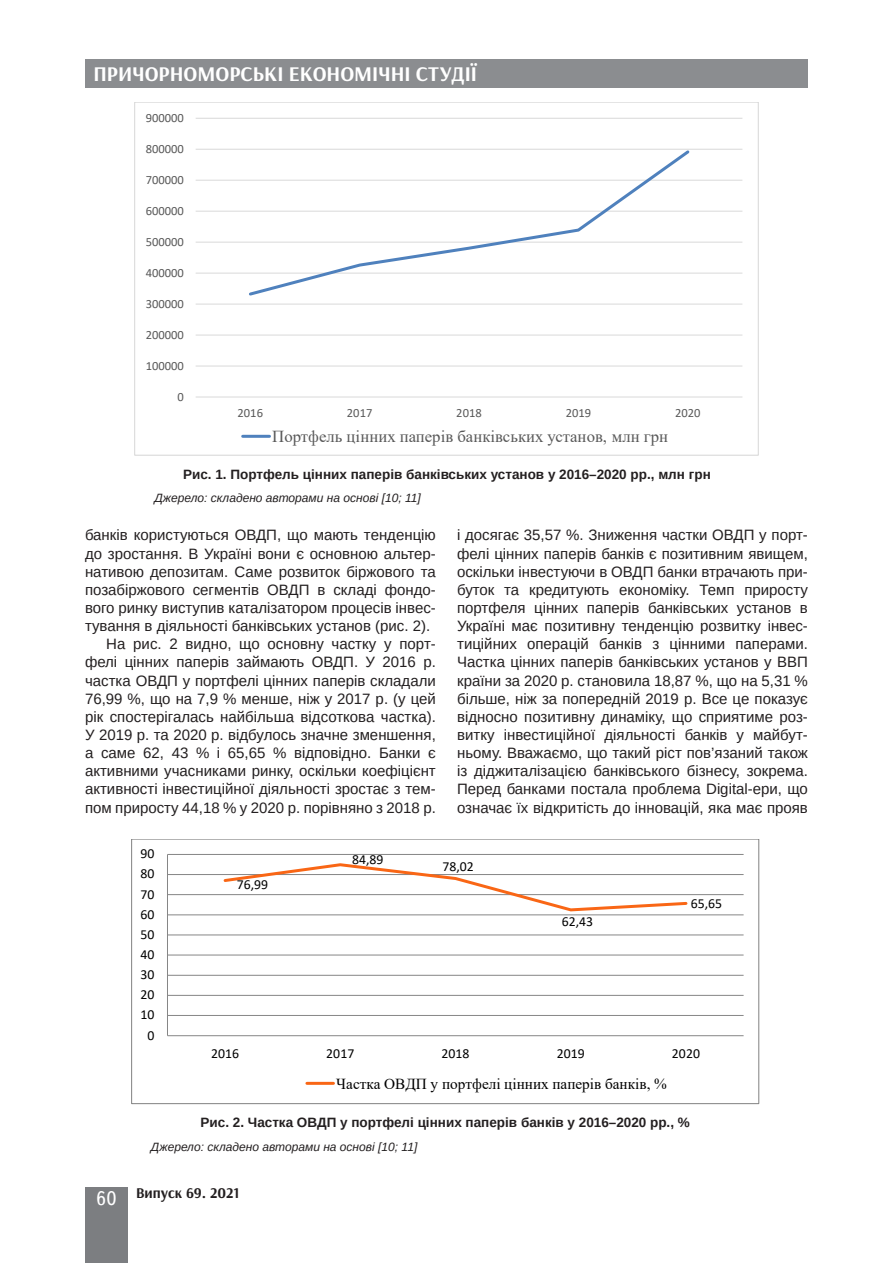
<style>
.page{position:relative;width:893px;height:1263px;background:#fff}
.page>*{position:absolute;margin:0;border:0;box-sizing:border-box;transform-origin:0 0}
.t1{font:700 21px "Arsenal";color:#fff}
.t2{font:16.8px "Times New Roman";color:#595959}
.t3{font:15.3px "Times New Roman";color:#000}
.t4{font:15px/18.1px "Arimo";color:#231f20;text-align:justify}
.t5{font:700 15px "Arsenal";color:#231f20}
.t6{font:13.8px "Calibri";color:#000}
.t7{font:700 13.5px "Arimo";color:#231f20}
.t8{font:12.6px "Calibri";color:#595959}
.t9{font:italic 12px "Arimo";color:#231f20}
.s1{font-family:"Ukrainian Text";font-weight:400;font-size:19.5px;color:#fff}
</style>
<div class="page">
<div style="left:85px;top:59px;width:723px;height:29px;background:#8b8d90"></div>
<div style="left:85px;top:1186px;width:43px;height:76px;background:#7c7e81"></div>
<hr style="left:196px;top:365px;width:546px;height:1px;background:#d9d9d9">
<hr style="left:196px;top:335px;width:546px;height:1px;background:#d9d9d9">
<hr style="left:196px;top:304px;width:546px;height:1px;background:#d9d9d9">
<hr style="left:196px;top:273px;width:546px;height:1px;background:#d9d9d9">
<hr style="left:196px;top:242px;width:546px;height:1px;background:#d9d9d9">
<hr style="left:196px;top:211px;width:546px;height:1px;background:#d9d9d9">
<hr style="left:196px;top:180px;width:546px;height:1px;background:#d9d9d9">
<hr style="left:196px;top:149px;width:546px;height:1px;background:#d9d9d9">
<hr style="left:196px;top:118px;width:546px;height:1px;background:#d9d9d9">
<hr style="left:196px;top:396px;width:546px;height:1px;background:#d9d9d9">
<svg style="left:247px;top:148px;width:445px;height:148px"></svg>
<hr style="left:243px;top:435px;width:26px;height:3px;background:#4f81bd">
<hr style="left:167px;top:1015px;width:577px;height:1px;background:#868686">
<hr style="left:167px;top:995px;width:577px;height:1px;background:#868686">
<hr style="left:167px;top:975px;width:577px;height:1px;background:#868686">
<hr style="left:167px;top:954px;width:577px;height:1px;background:#868686">
<hr style="left:167px;top:934px;width:577px;height:1px;background:#868686">
<hr style="left:167px;top:914px;width:577px;height:1px;background:#868686">
<hr style="left:167px;top:894px;width:577px;height:1px;background:#868686">
<hr style="left:167px;top:874px;width:577px;height:1px;background:#868686">
<hr style="left:167px;top:854px;width:577px;height:1px;background:#868686">
<hr style="left:167px;top:854px;width:1px;height:182px;background:#868686">
<hr style="left:167px;top:1035px;width:577px;height:1px;background:#868686">
<svg style="left:222px;top:863px;width:467px;height:49px"></svg>
<hr style="left:307px;top:1082px;width:26px;height:3px;background:#f96615">
<div style="left:131px;top:839px;width:628px;height:265px;border:1px solid #868686"></div>
<h1 class="t1" style="left:94px;top:61px;width:385px">ПРИЧОРНОМОРСЬКІ ЕКОНОМІЧНІ СТУДІЇ</h1>
<p class="t8" style="left:146px;top:109px;width:40px">900000</p>
<p class="t8" style="left:146px;top:140px;width:40px">800000</p>
<p class="t8" style="left:146px;top:171px;width:40px">700000</p>
<p class="t8" style="left:146px;top:202px;width:40px">600000</p>
<p class="t8" style="left:146px;top:233px;width:40px">500000</p>
<p class="t8" style="left:146px;top:264px;width:40px">400000</p>
<p class="t8" style="left:146px;top:295px;width:40px">300000</p>
<p class="t8" style="left:146px;top:326px;width:40px">200000</p>
<p class="t8" style="left:146px;top:357px;width:40px">100000</p>
<p class="t8" style="left:178px;top:388px;width:8px">0</p>
<p class="t8" style="left:238px;top:404px;width:27px">2016</p>
<p class="t8" style="left:347px;top:404px;width:27px">2017</p>
<p class="t8" style="left:456px;top:404px;width:27px">2018</p>
<p class="t8" style="left:566px;top:404px;width:27px">2019</p>
<p class="t8" style="left:675px;top:404px;width:27px">2020</p>
<p class="t2" style="left:272px;top:425px;width:397px">Портфель цінних паперів банківських установ, млн грн</p>
<p class="t7" style="left:183px;top:465px;width:529px">Рис. 1. Портфель цінних паперів банківських установ у 2016–2020 рр., млн грн</p>
<p class="t9" style="left:154px;top:490px;width:268px">Джерело: складено авторами на основі [10; 11]</p>
<p class="t4" style="left:85px;top:526px;width:352px">банків користуються ОВДП, що мають тенденцію</p>
<p class="t4" style="left:85px;top:544px;width:352px">до зростання. В Україні вони є основною альтер-</p>
<p class="t4" style="left:85px;top:562px;width:352px">нативою депозитам. Саме розвиток біржового та</p>
<p class="t4" style="left:85px;top:581px;width:352px">позабіржового сегментів ОВДП в складі фондо-</p>
<p class="t4" style="left:85px;top:599px;width:352px">вого ринку виступив каталізатором процесів інвес-</p>
<p class="t4" style="left:85px;top:617px;width:347px">тування в діяльності банківських установ (рис. 2).</p>
<p class="t4" style="left:106px;top:635px;width:331px">На рис. 2 видно, що основну частку у порт-</p>
<p class="t4" style="left:85px;top:653px;width:352px">фелі цінних паперів займають ОВДП. У 2016 р.</p>
<p class="t4" style="left:85px;top:671px;width:352px">частка ОВДП у портфелі цінних паперів складали</p>
<p class="t4" style="left:85px;top:689px;width:352px">76,99 %, що на 7,9 % менше, ніж у 2017 р. (у цей</p>
<p class="t4" style="left:85px;top:708px;width:352px">рік спостерігалась найбільша відсоткова частка).</p>
<p class="t4" style="left:85px;top:726px;width:352px">У 2019 р. та 2020 р. відбулось значне зменшення,</p>
<p class="t4" style="left:85px;top:744px;width:352px">а саме 62, 43 % і 65,65 % відповідно. Банки є</p>
<p class="t4" style="left:85px;top:762px;width:352px">активними учасниками ринку, оскільки коефіцієнт</p>
<p class="t4" style="left:85px;top:780px;width:352px">активності інвестиційної діяльності зростає з тем-</p>
<p class="t4" style="left:85px;top:798px;width:352px">пом приросту 44,18 % у 2020 р. порівняно з 2018 р.</p>
<p class="t4" style="left:457px;top:526px;width:352px">і досягає 35,57 %. Зниження частки ОВДП у порт&shy;фелі цінних паперів банків є позитивним явищем, оскільки інвестуючи в ОВДП банки втрачають при&shy;буток та кредитують економіку. Темп приросту портфеля цінних паперів банківських установ в Україні має позитивну тенденцію розвитку інвес&shy;тиційних операцій банків з цінними паперами.<br>Частка цінних паперів банківських установ у ВВП країни за 2020 р. становила 18,87 %, що на 5,31 % більше, ніж за попередній 2019 р. Все це показує відносно позитивну динаміку, що сприятиме роз&shy;витку інвестиційної діяльності банків у майбут&shy;ньому. Вважаємо, що такий ріст пов’язаний також із діджиталізацією банківського бізнесу, зокрема.<br>Перед банками постала проблема Digital-ери, що означає їх відкритість до інновацій, яка має прояв</p>
<p class="t6" style="left:141px;top:844px;width:15px">90</p>
<p class="t6" style="left:141px;top:864px;width:15px">80</p>
<p class="t6" style="left:141px;top:884px;width:15px">70</p>
<p class="t6" style="left:141px;top:904px;width:15px">60</p>
<p class="t6" style="left:141px;top:925px;width:15px">50</p>
<p class="t6" style="left:141px;top:945px;width:15px">40</p>
<p class="t6" style="left:141px;top:965px;width:15px">30</p>
<p class="t6" style="left:141px;top:985px;width:15px">20</p>
<p class="t6" style="left:141px;top:1005px;width:15px">10</p>
<p class="t6" style="left:148px;top:1025px;width:8px">0</p>
<p class="t6" style="left:237px;top:875px;width:33px">76,99</p>
<p class="t6" style="left:352px;top:850px;width:33px">84,89</p>
<p class="t6" style="left:442px;top:856px;width:33px">78,02</p>
<p class="t6" style="left:562px;top:911px;width:33px">62,43</p>
<p class="t6" style="left:691px;top:894px;width:33px">65,65</p>
<p class="t6" style="left:211px;top:1043px;width:30px">2016</p>
<p class="t6" style="left:326px;top:1043px;width:30px">2017</p>
<p class="t6" style="left:441px;top:1043px;width:30px">2018</p>
<p class="t6" style="left:557px;top:1043px;width:30px">2019</p>
<p class="t6" style="left:672px;top:1043px;width:30px">2020</p>
<p class="t3" style="left:336px;top:1073px;width:332px">Частка ОВДП у портфелі цінних паперів банків, %</p>
<p class="t7" style="left:201px;top:1113px;width:491px">Рис. 2. Частка ОВДП у портфелі цінних паперів банків у 2016–2020 рр., %</p>
<p class="t9" style="left:151px;top:1138px;width:268px">Джерело: складено авторами на основі [10; 11]</p>
<p class="t5" style="left:96px;top:1183px;width:145px"><span class="s1">60</span> Випуск 69. 2021</p>
</div>
